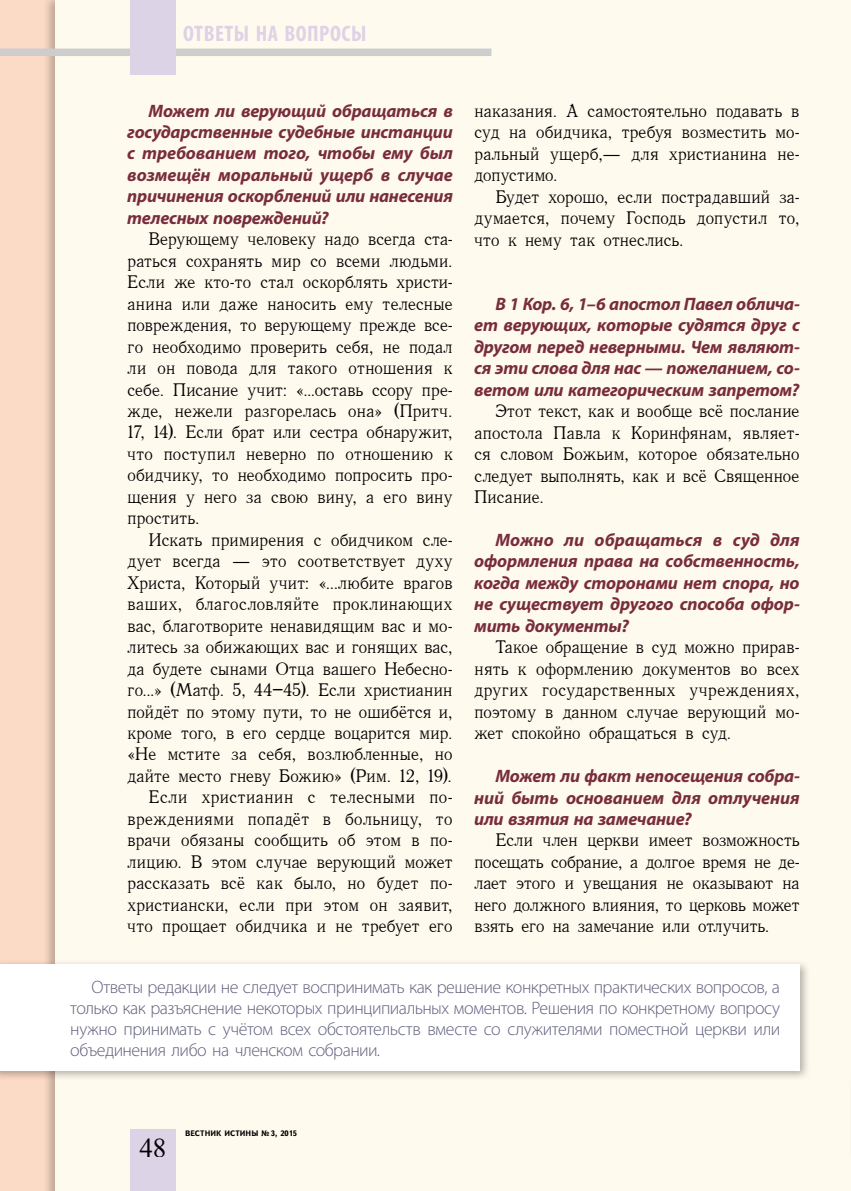
<style>
.page{position:relative;width:851px;height:1191px;background:#fff}
.page>*{position:absolute;margin:0;border:0;box-sizing:border-box;transform-origin:0 0}
.t1{font:27px "Iskoola Pota";color:#000}
.t2{font:700 condensed 22.5px "Myriad Pro";color:#ddd3e6}
.t3{font:18px/21.5px "Antiqua";letter-spacing:-.025em;color:#000;text-align:justify}
.t4{font:italic 700 18px/21.5px "Myriad Pro";letter-spacing:-.015em;color:#782d3c;text-align:justify}
.t5{font:300 18px/21px "Myriad Pro";letter-spacing:-.03em;color:#5f5f7d;text-align:justify}
.t6{font:700 8.25px "Bukvarnaya";color:#000}
.s1{font-size:18.75px}
</style>
<div class="page">
<div style="left:0;top:0;width:850px;height:1191px;background:#fcdbc6"></div>
<div style="left:55px;top:0;width:795px;height:1191px;background:#fffaee"></div>
<div style="left:0;top:959px;width:810px;height:123px;background:#000;opacity:.32"></div>
<div style="left:0;top:964px;width:799px;height:106px;background:#fff"></div>
<div style="left:0;top:49px;width:491px;height:7px;background:#cdcdcd"></div>
<div style="left:130px;top:0;width:46px;height:74px;background:#ddd3e6"></div>
<div style="left:130px;top:1129px;width:46px;height:62px;background:#ddd3e6"></div>
<p class="t2" style="left:183px;top:19px;width:23px">Ответы</p>
<p class="t2" style="left:255px;top:19px;width:42px">на вопросы</p>
<p class="t4" style="left:127px;top:99px;width:327px;text-indent:21px">Может ли верующий обращаться в государственные судебные инстанции с требованием того, чтобы ему был возмещён моральный ущерб в случае причинения оскорблений или нанесения телесных повреждений?</p>
<p class="t3" style="left:127px;top:229px;width:327px;text-indent:21px">Верующему человеку надо всегда ста&shy;раться сохранять мир со всеми людьми.<br>Если же кто-то стал оскорблять христи&shy;анина или даже наносить ему телесные повреждения, то верующему прежде все&shy;го необходимо проверить себя, не подал ли он повода для такого отношения к себе. Писание учит: «...оставь ссору пре&shy;жде, нежели разгорелась она» (Притч.<br>17, 14). Если брат или сестра обнаружит, что поступил неверно по отношению к обидчику, то необходимо попросить про&shy;щения у него за свою вину, а его вину простить.</p>
<p class="t3" style="left:127px;top:529px;width:327px;text-align:right">Искать примирения с обидчиком сле&shy;дует всегда — это соответствует духу Христа, Который учит: «...любите врагов ваших, благословляйте проклинающих вас, благотворите ненавидящим вас и мо&shy;литесь за обижающих вас и гонящих вас, да будете сынами Отца вашего Небесно&shy;го...» (Матф. 5, 44–45). Если христианин пойдёт по этому пути, то не ошибётся и, кроме того, в его сердце воцарится мир. «Не мстите за себя, возлюбленные, но дайте место гневу Божию» (Рим. 12, 19).<br>Если христианин с телесными по&shy;вреждениями попадёт в больницу, то врачи обязаны сообщить об этом в по&shy;лицию. В этом случае верующий может рассказать всё как было, но будет по&shy;христиански, если при этом он заявит, что прощает обидчика и не требует его</p>
<p class="t3" style="left:474px;top:100px;width:327px">наказания. А самостоятельно подавать в суд на обидчика, требуя возместить мо&shy;ральный ущерб,— для христианина не&shy;допустимо.</p>
<p class="t3" style="left:474px;top:186px;width:327px;text-indent:21px">Будет хорошо, если пострадавший за&shy;думается, почему Господь допустил то, что к нему так отнеслись.</p>
<p class="t4" style="left:474px;top:292px;width:327px;text-indent:21px">В 1 Кор. 6, 1–6 апостол Павел облича&shy;ет верующих, которые судятся друг с другом перед неверными. Чем являют&shy;ся эти слова для нас — пожеланием, со&shy;ветом или категорическим запретом?</p>
<p class="t3" style="left:474px;top:400px;width:327px;text-indent:21px">Этот текст, как и вообще всё послание апостола Павла к Коринфянам, являет&shy;ся словом Божьим, которое обязательно следует выполнять, как и всё Священное Писание.</p>
<p class="t4" style="left:474px;top:528px;width:327px;text-indent:21px">Можно ли обращаться в суд для оформления права на собственность, когда между сторонами нет спора, но не существует другого способа офор&shy;мить документы?</p>
<p class="t3" style="left:474px;top:636px;width:327px;text-indent:21px">Такое обращение в суд можно прирав&shy;нять к оформлению документов во всех других государственных учреждениях, поэтому в данном случае верующий мо&shy;жет спокойно обращаться в суд.</p>
<p class="t4" style="left:474px;top:764px;width:327px;text-indent:21px">Может ли факт непосещения собра&shy;ний быть основанием для отлучения или взятия на замечание?</p>
<p class="t3" style="left:474px;top:829px;width:327px;text-indent:21px">Если член церкви имеет возможность посещать собрание, а долгое время не де&shy;лает этого и увещания не оказывают на него должного влияния, то церковь может взять его на замечание или отлучить<span class="s1">.</span></p>
<p class="t5" style="left:70px;top:976px;width:711px;text-indent:21px">Ответы редакции не следует воспринимать как решение конкретных практических вопросов, а только как разъяснение некоторых принципиальных моментов. Решения по конкретному вопросу нужно принимать с учётом всех обстоятельств вместе со служителями поместной церкви или объединения либо на членском собрании.</p>
<h1 class="t1" style="left:139px;top:1131px;width:28px">48</h1>
<p class="t6" style="left:185px;top:1128px;width:113px">ВЕСТНИК ИСТИНЫ № 3, 2015</p>
</div>
